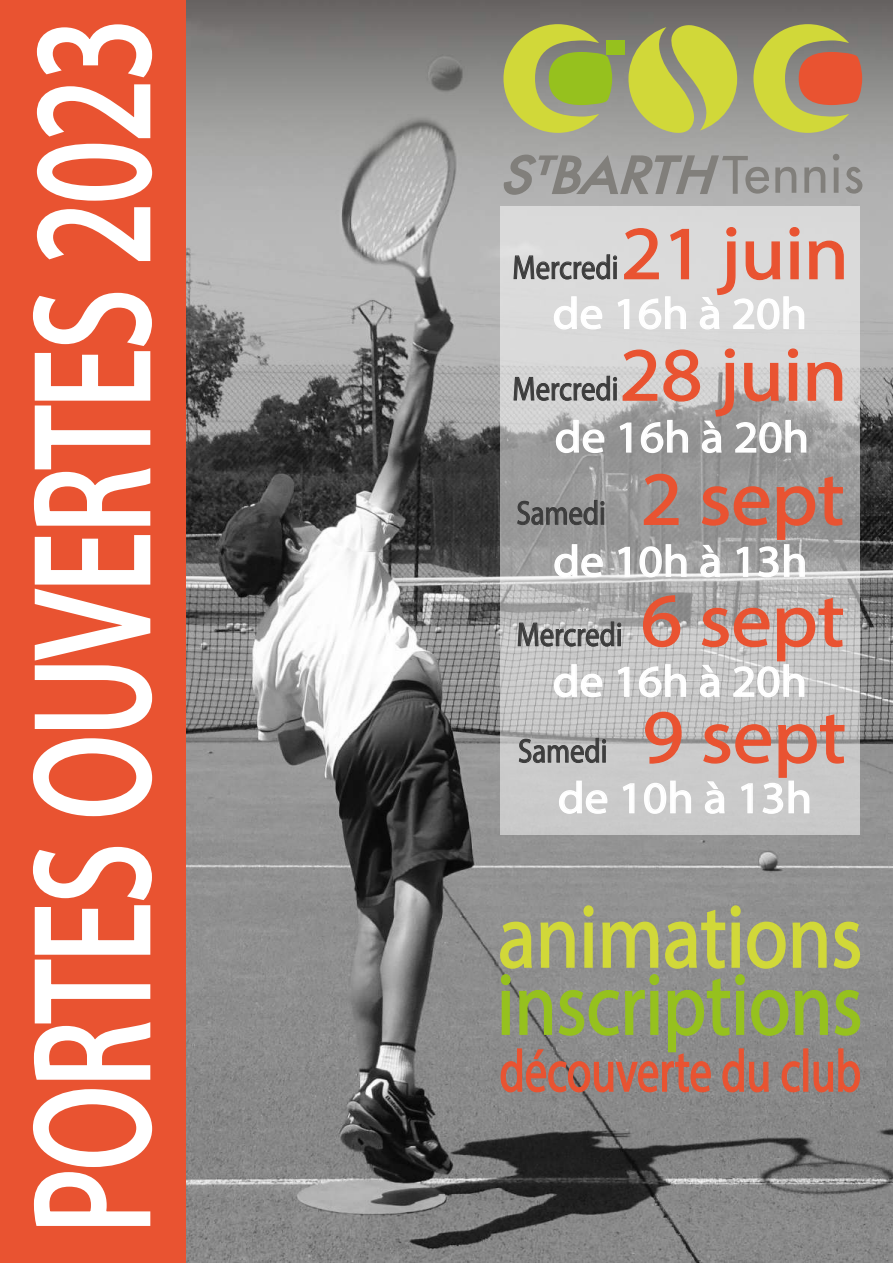
<style>
.page{position:relative;width:893px;height:1263px;background:#fff}
.page>*{position:absolute;margin:0;border:0;box-sizing:border-box;transform-origin:0 0}
.t1{font:165.3px "Myriad Pro";color:#fff;scale:.72 1}
.t2{font:90.3px "Myriad Pro";color:#d1d839;scale:.87 1}
.t3{font:87.9px "Myriad Pro";color:#96c11e;scale:.86 1}
.t4{font:75.45px/121.5px "Myriad Pro";color:#e95331;scale:1.07 1}
.t5{font:59.4px "Myriad Pro";color:#e95331;scale:.75 1}
.t6{font:44.25px "Myriad Pro";color:#fff;scale:1.08 1}
.t7{font:33.6px "Myriad Pro";color:#3c3c3c;scale:.85 1}
</style>
<div class="page">
<img style="left:186px;top:0;width:707px;height:1263px">
<div style="left:0;top:0;width:186px;height:1263px;background:#e95331"></div>
<svg style="left:32px;top:846px;width:121px;height:380px"></svg>
<svg style="left:32px;top:292px;width:121px;height:525px"></svg>
<svg style="left:36px;top:24px;width:117px;height:237px"></svg>
<svg style="left:753px;top:24px;width:109px;height:109px;background:#b95"></svg>
<svg style="left:628px;top:25px;width:109px;height:108px;background:#b9bd54"></svg>
<div style="left:607px;top:40px;width:18px;height:15px;background:#96c11e"></div>
<svg style="left:503px;top:24px;width:109px;height:109px;background:#a7b450"></svg>
<svg style="left:502px;top:153px;width:267px;height:43px;background:#9c9b9a"></svg>
<svg style="left:775px;top:167px;width:21px;height:26px"></svg>
<svg style="left:804px;top:167px;width:21px;height:26px"></svg>
<svg style="left:833px;top:154px;width:6px;height:39px"></svg>
<svg style="left:845px;top:167px;width:17px;height:27px"></svg>
<svg style="left:500px;top:207px;width:360px;height:628px;background:#bfbfbf"></svg>
<svg style="left:499px;top:904px;width:362px;height:189px;background:#949080"></svg>
<svg style="left:513px;top:240px;width:104px;height:40px;background:#c1c1c1"></svg>
<svg style="left:553px;top:296px;width:50px;height:34px"></svg>
<svg style="left:617px;top:298px;width:13px;height:32px"></svg>
<svg style="left:638px;top:296px;width:49px;height:34px"></svg>
<svg style="left:623px;top:227px;width:36px;height:53px;background:#dcc5c0"></svg>
<svg style="left:669px;top:228px;width:21px;height:52px"></svg>
<svg style="left:699px;top:226px;width:145px;height:104px;background:#dcd3d1"></svg>
<svg style="left:513px;top:348px;width:330px;height:106px;background:#beb7b5"></svg>
<svg style="left:517px;top:486px;width:87px;height:39px;background:#8a8a8a"></svg>
<svg style="left:554px;top:543px;width:50px;height:35px"></svg>
<svg style="left:617px;top:546px;width:14px;height:32px"></svg>
<svg style="left:639px;top:543px;width:48px;height:35px"></svg>
<svg style="left:643px;top:473px;width:36px;height:53px;background:#a38c87"></svg>
<svg style="left:700px;top:475px;width:144px;height:103px;background:#a69b98"></svg>
<svg style="left:518px;top:608px;width:103px;height:39px;background:#a4a4a4"></svg>
<svg style="left:553px;top:663px;width:50px;height:35px"></svg>
<svg style="left:617px;top:666px;width:13px;height:31px"></svg>
<svg style="left:638px;top:663px;width:49px;height:35px"></svg>
<svg style="left:642px;top:595px;width:39px;height:53px;background:#b39b96"></svg>
<svg style="left:699px;top:597px;width:145px;height:101px;background:#c6bbb9"></svg>
<svg style="left:518px;top:724px;width:88px;height:39px;background:#a8a8a8"></svg>
<svg style="left:558px;top:780px;width:50px;height:34px"></svg>
<svg style="left:622px;top:782px;width:13px;height:32px"></svg>
<svg style="left:643px;top:780px;width:49px;height:34px"></svg>
<svg style="left:644px;top:711px;width:38px;height:53px;background:#c7aea8"></svg>
<svg style="left:702px;top:713px;width:143px;height:101px;background:#c9bebc"></svg>
<h1 class="t1" style="left:-9px;top:1233px;width:1688px;rotate:-90deg">PORTES OUVERTES 2023</h1>
<h3 class="t4" style="left:620px;top:191px;width:216px">21 juin<br>28 juin</h3>
<p class="t7" style="left:512px;top:247px;width:126px">Mercredi</p>
<p class="t6" style="left:553px;top:286px;width:237px">de 16h à 20h</p>
<p class="t7" style="left:512px;top:368px;width:126px">Mercredi</p>
<p class="t6" style="left:555px;top:410px;width:237px">de 16h à 20h</p>
<h3 class="t4" style="left:641px;top:437px;width:192px">2 sept</h3>
<p class="t7" style="left:516px;top:492px;width:107px">Samedi</p>
<p class="t6" style="left:553px;top:534px;width:237px">de 10h à 13h</p>
<h3 class="t4" style="left:641px;top:558px;width:192px">6 sept</h3>
<p class="t7" style="left:517px;top:614px;width:126px">Mercredi</p>
<p class="t6" style="left:553px;top:654px;width:237px">de 16h à 20h</p>
<h3 class="t4" style="left:642px;top:675px;width:192px">9 sept</h3>
<p class="t7" style="left:518px;top:730px;width:107px">Samedi</p>
<p class="t6" style="left:558px;top:770px;width:237px">de 10h à 13h</p>
<h2 class="t2" style="left:498px;top:881px;width:420px">animations</h2>
<h3 class="t3" style="left:497px;top:950px;width:427px">inscriptions</h3>
<h3 class="t5" style="left:500px;top:1034px;width:483px">découverte du club</h3>
</div>
